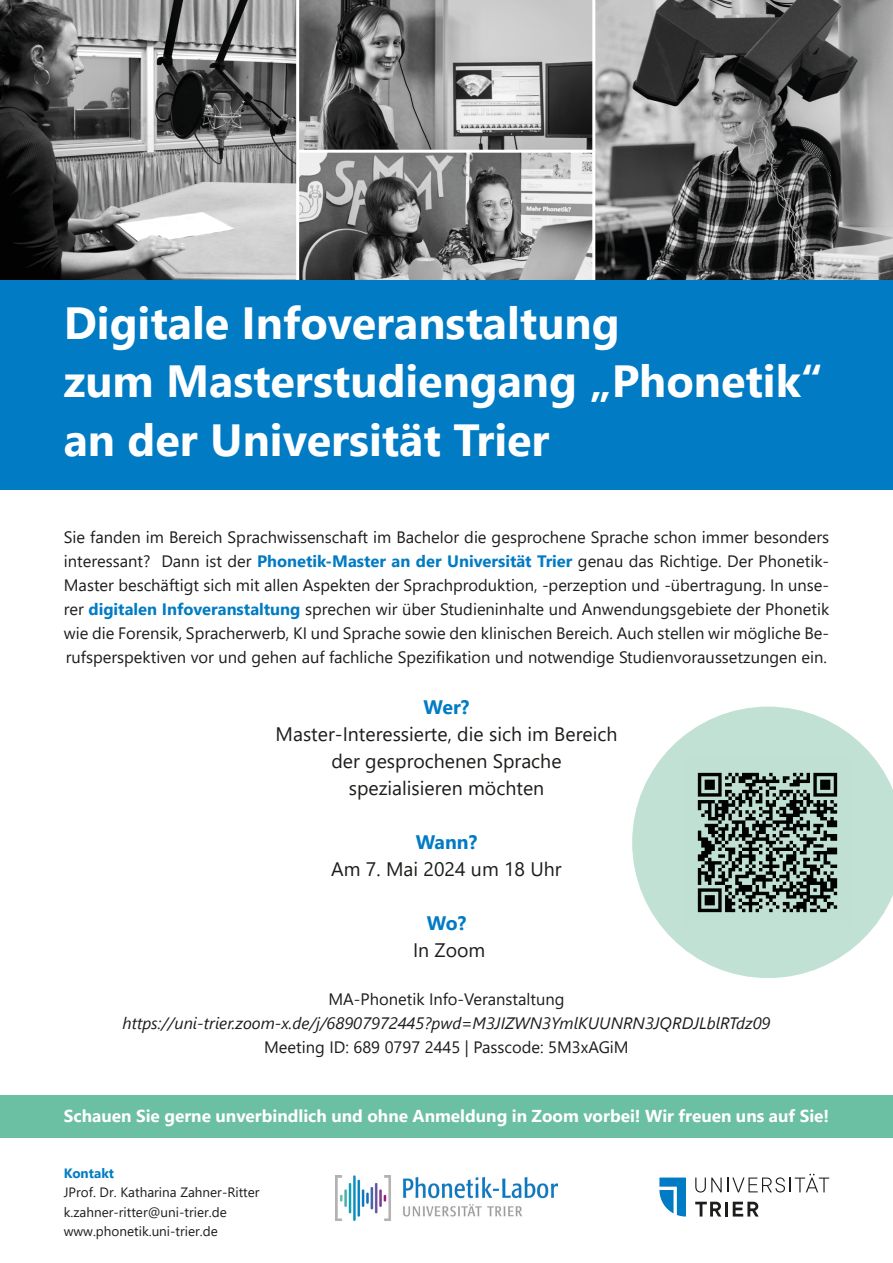
<style>
.page{position:relative;width:893px;height:1263px;background:#fff}
.page>*{position:absolute;margin:0;border:0;box-sizing:border-box;transform-origin:0 0}
.t1{font:700 45px/58.5px "Segoe UI";color:#fff}
.t2{font:19.5px/27px "Segoe UI";color:#1d1d1b;text-align:center}
.t3{font:700 19.5px "Segoe UI";letter-spacing:-.015em;color:#007bc4}
.t4{font:700 17.25px "Segoe UI";color:#fff}
.t5{font:16.5px/24px "Segoe UI";color:#1d1d1b;text-align:justify}
.t6{font:italic 16.5px "Segoe UI";color:#1d1d1b}
.t7{font:13.5px/19.5px "Segoe UI";color:#1d1d1b}
.t8{font:700 13.5px "Segoe UI";color:#007bc4}
.s1{font-weight:700;color:#007bc4}
</style>
<div class="page">
<div style="left:0;top:1095px;width:893px;height:42px;background:#6bbfa3"></div>
<img style="left:299px;top:153px;width:293px;height:127px">
<svg style="left:299px;top:0;width:293px;height:153px;background:#8a8a8a"></svg>
<svg style="left:592px;top:0;width:301px;height:280px;background:#6d6d6d"></svg>
<svg style="left:659px;top:1177px;width:27px;height:39px"></svg>
<svg style="left:695px;top:1174px;width:134px;height:18px"></svg>
<svg style="left:695px;top:1202px;width:26px;height:14px"></svg>
<hr style="left:725px;top:1202px;width:3px;height:14px;background:#1d1d1b">
<svg style="left:733px;top:1202px;width:26px;height:14px"></svg>
<img style="left:336px;top:1175px;width:221px;height:45px">
<svg style="left:632px;top:707px;width:261px;height:271px;fill:#c0e1d3"></svg>
<svg style="left:0;top:0;width:297px;height:280px;background:#7c7c7c"></svg>
<div style="left:0;top:280px;width:893px;height:210px;background:#007bc4"></div>
<img style="left:683px;top:758px;width:169px;height:169px">
<h1 class="t1" style="left:64px;top:290px;width:761px">Digitale Infoveranstaltung<br>zum Masterstudiengang „Phonetik“ an der Universität Trier</h1>
<p class="t5" style="left:64px;top:524px;width:767px">Sie fanden im Bereich Sprachwissenschaft im Bachelor die gesprochene Sprache schon immer besonders interessant? Dann ist der <span class="s1">Phonetik-Master an der Universität Trier</span> genau das Richtige. Der Phonetik-Master beschäftigt sich mit allen Aspekten der Sprachproduktion, -perzeption und -übertragung. In unse&shy;rer <span class="s1">digitalen Infoveranstaltung</span> sprechen wir über Studieninhalte und Anwendungsgebiete der Phonetik wie die Forensik, Spracherwerb, KI und Sprache sowie den klinischen Bereich. Auch stellen wir mögliche Be&shy;rufsperspektiven vor und gehen auf fachliche Spezifikation und notwendige Studienvoraussetzungen ein.</p>
<p class="t3" style="left:423px;top:689px;width:47px">Wer?</p>
<p class="t2" style="left:276px;top:719px;width:343px">Master-Interessierte, die sich im Bereich der gesprochenen Sprache spezialisieren möchten</p>
<p class="t3" style="left:416px;top:824px;width:63px">Wann?</p>
<p class="t2" style="left:331px;top:854px;width:232px">Am 7. Mai 2024 um 18 Uhr</p>
<p class="t3" style="left:427px;top:905px;width:41px">Wo?</p>
<p class="t2" style="left:413px;top:935px;width:74px">In Zoom</p>
<p class="t5" style="left:328px;top:986px;width:238px">MA-Phonetik Info-Veranstaltung</p>
<p class="t6" style="left:122px;top:1008px;width:649px">https://uni-trier.zoom-x.de/j/68907972445?pwd=M3JIZWN3YmlKUUNRN3JQRDJLblRTdz09</p>
<p class="t5" style="left:264px;top:1034px;width:366px">Meeting ID: 689 0797 2445 | Passcode: 5M3xAGiM</p>
<p class="t4" style="left:64px;top:1100px;width:767px">Schauen Sie gerne unverbindlich und ohne Anmeldung in Zoom vorbei! Wir freuen uns auf Sie!</p>
<p class="t8" style="left:64px;top:1160px;width:52px">Kontakt</p>
<p class="t7" style="left:64px;top:1181px;width:197px">JProf. Dr. Katharina Zahner-Ritter k.zahner-ritter@uni-trier.de www.phonetik.uni-trier.de</p>
</div>
